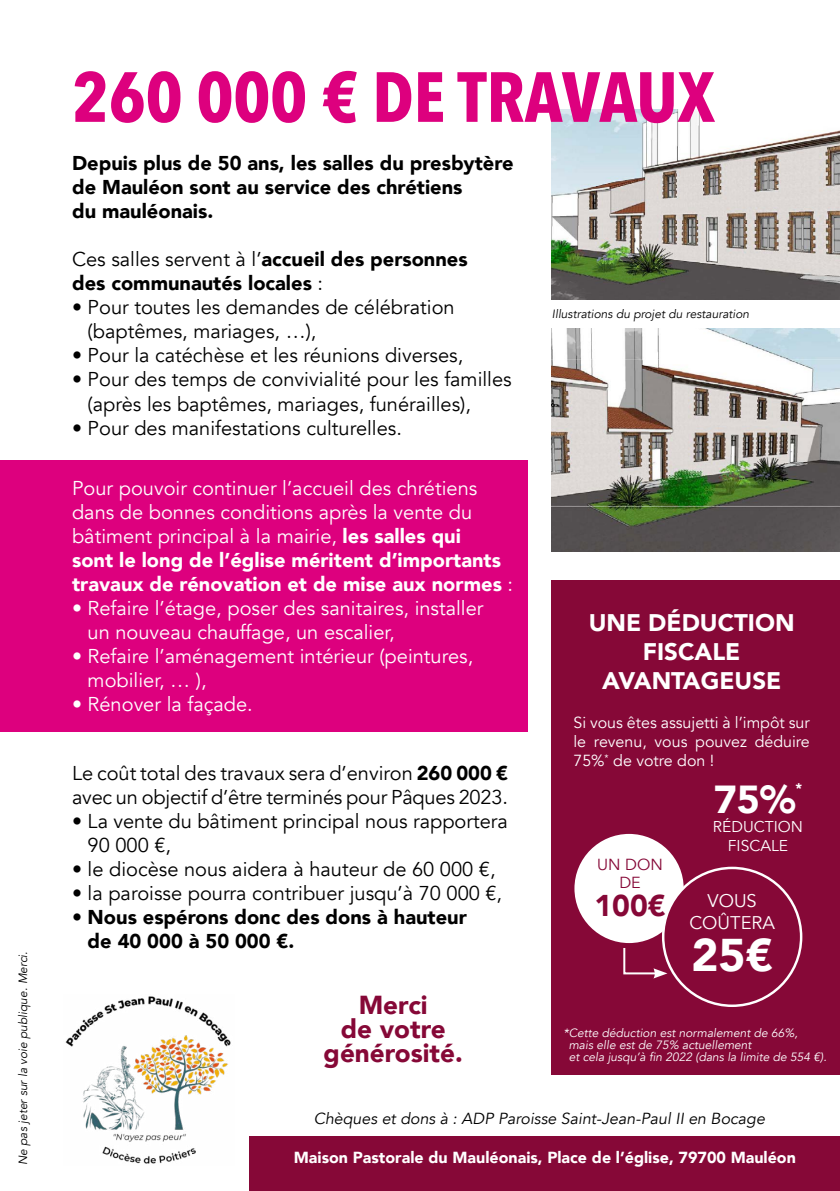
<style>
.page{position:relative;width:840px;height:1191px;background:#fff}
.page>*{position:absolute;margin:0;border:0;box-sizing:border-box;transform-origin:0 0}
.t1{font:700 70px "Avenir Next Condensed";color:#dd007e}
.t2{font:900 45.8px "Avenir";color:#fff}
.t3{font:900 39px "Avenir";color:#fff}
.t4{font:900 30px "Avenir";color:#860837}
.t5{font:900 26px/24px "Avenir";color:#860837;text-align:center}
.t6{font:900 24px/28.8px "Avenir";color:#fff;text-align:center}
.t7{font:20px/24px "Avenir";color:#000}
.t8{font:20px/24px "Avenir";color:#fff}
.t9{font:900 20px/24px "Avenir";color:#000}
.t10{font:18.4px/22px "Avenir";color:#fff;text-align:center}
.t11{font:16px/19.2px "Avenir";color:#fff;text-align:justify}
.t12{font:900 16px "Avenir";color:#fff}
.t13{font:italic 16px "Avenir";color:#000}
.t14{font:16px/18px "Avenir";color:#860837;text-align:center}
.t15{font:15.6px/18.8px "Avenir";color:#fff;text-align:center}
.t16{font:900 14px "Avenir";color:#fff}
.t17{font:italic 12px/12px "Avenir";color:#fff}
.t18{font:italic 12px "Avenir";color:#000}
.s1{font-weight:400}
.s2{font-weight:900}
</style>
<div class="page">
<div style="left:250px;top:1136px;width:589px;height:55px;background:#860837"></div>
<div style="left:0;top:460px;width:527px;height:271px;background:#dd007e"></div>
<img style="left:551px;top:109px;width:288px;height:190px">
<img style="left:551px;top:328px;width:288px;height:223px">
<div style="left:551px;top:580px;width:288px;height:494px;background:#860837"></div>
<div style="left:573px;top:833px;width:111px;height:111px;background:#fff;border-radius:50%"></div>
<div style="left:662px;top:868px;width:138px;height:137px;background:#860837;border-radius:50%"></div>
<svg style="left:623px;top:946px;width:44px;height:32px"></svg>
<img style="left:65px;top:996px;width:166px;height:168px">
<p class="t18" style="left:16px;top:1165px;width:215px;rotate:-90deg">Ne pas jeter sur la voie publique. Merci.</p>
<h1 class="t1" style="left:72px;top:54px;width:644px">260 000 € DE TRAVAUX</h1>
<p class="t9" style="left:72px;top:151px;width:443px">Depuis plus de 50 ans, les salles du presbytère de Mauléon sont au service des chrétiens<br>du mauléonais.</p>
<p class="t9" style="left:72px;top:247px;width:397px"><span class="s1">Ces salles servent à l’</span>accueil des personnes des communautés locales <span class="s1">:</span></p>
<p class="t7" style="left:88px;top:296px;width:368px;text-indent:-16px">• Pour toutes les demandes de célébration (baptêmes, mariages, …),</p>
<p class="t7" style="left:72px;top:344px;width:392px">• Pour la catéchèse et les réunions diverses,</p>
<p class="t7" style="left:88px;top:368px;width:425px;text-indent:-16px">• Pour des temps de convivialité pour les familles (après les baptêmes, mariages, funérailles),</p>
<p class="t7" style="left:72px;top:416px;width:331px">• Pour des manifestations culturelles.</p>
<p class="t8" style="left:72px;top:476px;width:442px">Pour pouvoir continuer l’accueil des chrétiens dans de bonnes conditions après la vente du bâtiment principal à la mairie, <span class="s2">les salles qui<br>sont le long de l’église méritent d’importants travaux de rénovation et de mise aux normes</span> :</p>
<p class="t8" style="left:88px;top:596px;width:397px;text-indent:-16px">• Refaire l’étage, poser des sanitaires, installer un nouveau chauffage, un escalier,</p>
<p class="t8" style="left:88px;top:644px;width:387px;text-indent:-16px">• Refaire l’aménagement intérieur (peintures, mobilier, … ),</p>
<p class="t8" style="left:72px;top:692px;width:182px">• Rénover la façade.</p>
<p class="t7" style="left:72px;top:761px;width:437px">Le coût total des travaux sera d’environ <span class="s2">260 000 € </span>avec un objectif d’être terminés pour Pâques 2023.</p>
<p class="t7" style="left:88px;top:809px;width:421px;text-indent:-16px">• La vente du bâtiment principal nous rapportera<br>90 000 €,</p>
<p class="t7" style="left:72px;top:857px;width:425px">• le diocèse nous aidera à hauteur de 60 000 €,</p>
<p class="t7" style="left:72px;top:881px;width:431px">• la paroisse pourra contribuer jusqu’à 70 000 €,</p>
<p class="t9" style="left:88px;top:904px;width:380px;text-indent:-16px"><span class="s1">•</span> Nous espérons donc des dons à hauteur de 40 000 à 50 000 €.</p>
<h3 class="t5" style="left:323px;top:992px;width:141px">Merci<br>de votre générosité.</h3>
<p class="t18" style="left:551px;top:306px;width:199px">Illustrations du projet du restauration</p>
<p class="t6" style="left:588px;top:608px;width:207px">UNE DÉDUCTION<br>FISCALE<br>AVANTAGEUSE</p>
<p class="t11" style="left:573px;top:712px;width:238px">Si vous êtes assujetti à l’impôt sur le revenu, vous pouvez déduire 75%<sup>*</sup> de votre don !</p>
<h3 class="t3" style="left:713px;top:766px;width:83px">75%</h3>
<p class="t16" style="left:795px;top:776px;width:8px">*</p>
<p class="t15" style="left:712px;top:817px;width:91px">RÉDUCTION<br>FISCALE</p>
<p class="t14" style="left:597px;top:855px;width:67px">UN DON<br>DE</p>
<h3 class="t4" style="left:594px;top:879px;width:73px">100€</h3>
<p class="t10" style="left:689px;top:889px;width:87px">VOUS<br>COÛTERA</p>
<h2 class="t2" style="left:691px;top:916px;width:83px">25€</h2>
<p class="t17" style="left:568px;top:1027px;width:259px;text-indent:-5px">*Cette déduction est normalement de 66%,<br>mais elle est de 75% actuellement<br>et cela jusqu’à fin 2022 (dans la limite de 554 €).</p>
<p class="t13" style="left:313px;top:1109px;width:452px">Chèques et dons à : ADP Paroisse Saint-Jean-Paul II en Bocage</p>
<p class="t12" style="left:294px;top:1143px;width:503px">Maison Pastorale du Mauléonais, Place de l’église, 79700 Mauléon</p>
</div>
